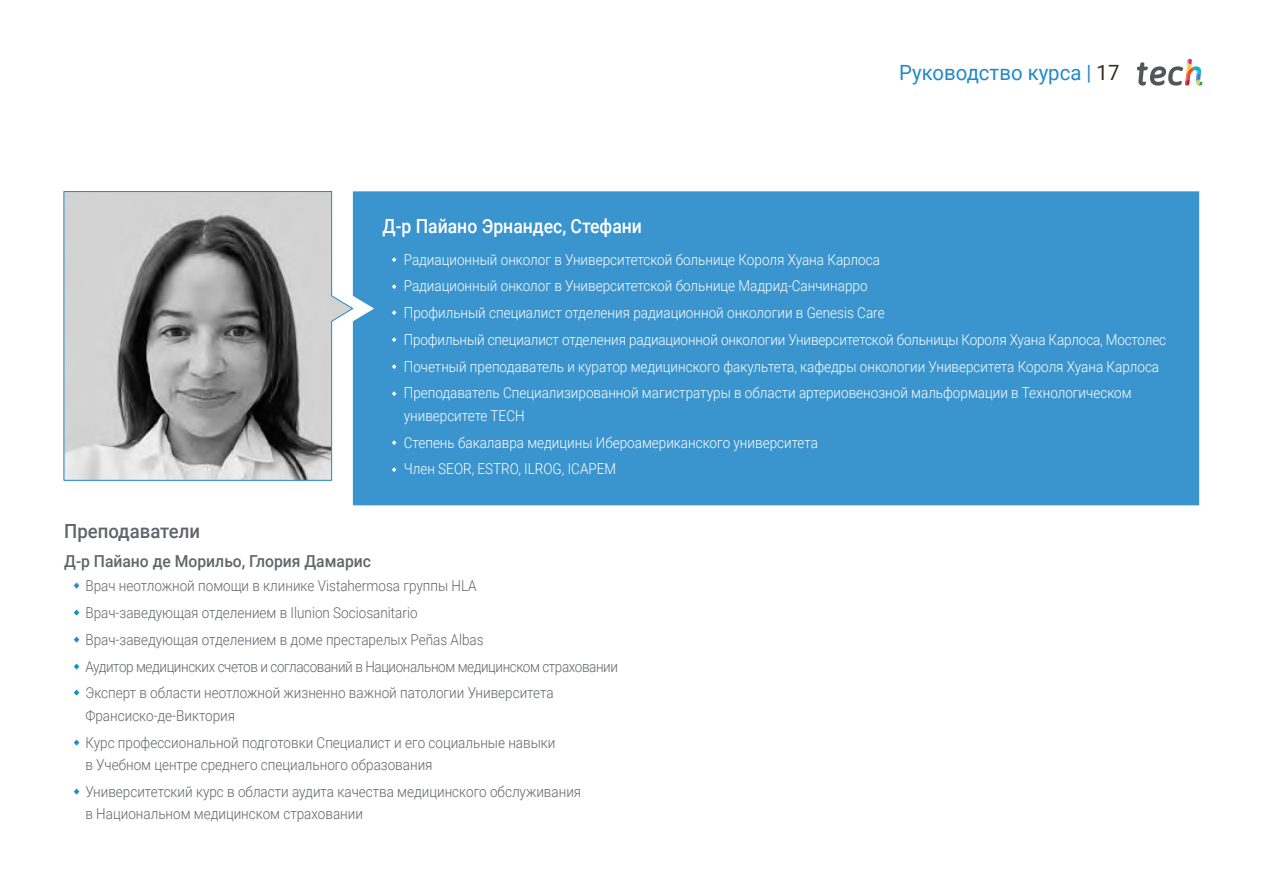
<style>
.page{position:relative;width:1263px;height:893px;background:#fff}
.page>*{position:absolute;margin:0;border:0;box-sizing:border-box;transform-origin:0 0}
.t1{font:21px "Roboto";color:#2488c9}
.t2{font:500 19.5px "Roboto";color:#fff;scale:.9 1}
.t3{font:500 19.5px "Roboto";color:#61646a;scale:.95 1}
.t4{font:500 16.5px "Roboto";color:#61646a;scale:.95 1}
.t5{font:300 15px/26.7px "Roboto";color:#fff;scale:.9 1}
.t6{font:300 15px/26.7px "Roboto";color:#61646a;scale:.9 1}
.s1{color:#312e20}
</style>
<div class="page">
<svg style="left:1137px;top:59px;width:65px;height:27px"></svg>
<div style="left:353px;top:191px;width:846px;height:314px;background:#3a94ce"></div>
<svg style="left:64px;top:191px;width:289px;height:290px;background:#a5a6a7"></svg>
<svg style="left:392px;top:257px;width:4px;height:5px"></svg>
<svg style="left:392px;top:284px;width:4px;height:5px"></svg>
<svg style="left:392px;top:310px;width:4px;height:5px"></svg>
<svg style="left:392px;top:337px;width:4px;height:5px"></svg>
<svg style="left:392px;top:364px;width:4px;height:5px"></svg>
<svg style="left:392px;top:391px;width:4px;height:5px"></svg>
<svg style="left:392px;top:440px;width:4px;height:5px"></svg>
<svg style="left:392px;top:467px;width:4px;height:5px"></svg>
<h1 class="t1" style="left:899px;top:57px;width:222px">Руководство курса | <span class="s1">17</span></h1>
<h2 class="t2" style="left:382px;top:212px;width:290px">Д-р Пайано Эрнандес, Стефани</h2>
<p class="t5" style="left:404px;top:245px;width:849px">Радиационный онколог в Университетской больнице Короля Хуана Карлоса<br>Радиационный онколог в Университетской больнице Мадрид-Санчинарро<br>Профильный специалист отделения радиационной онкологии в Genesis Care<br>Профильный специалист отделения радиационной онкологии Университетской больницы Короля Хуана Карлоса, Мостолес Почетный преподаватель и куратор медицинского факультета, кафедры онкологии Университета Короля Хуана Карлоса Преподаватель Специализированной магистратуры в области артериовенозной мальформации в Технологическом</p>
<p class="t5" style="left:404px;top:402px;width:462px">университете TECH<br>Степень бакалавра медицины Ибероамериканского университета<br>Член SEOR, ESTRO, ILROG, ICAPEM</p>
<h2 class="t3" style="left:64px;top:517px;width:144px">Преподаватели</h2>
<p class="t4" style="left:64px;top:549px;width:324px">Д-р Пайано де Морильо, Глория Дамарис</p>
<p class="t6" style="left:85px;top:572px;width:593px">Врач неотложной помощи в клинике Vistahermosa группы HLA<br>Врач-заведующая отделением в Ilunion Sociosanitario<br>Врач-заведующая отделением в доме престарелых Peñas Albas<br>Аудитор медицинских счетов и согласований в Национальном медицинском страховании Эксперт в области неотложной жизненно важной патологии Университета</p>
<p class="t6" style="left:85px;top:702px;width:524px">Франсиско-де-Виктория<br>Курс профессиональной подготовки Специалист и его социальные навыки</p>
<p class="t6" style="left:85px;top:751px;width:552px">в Учебном центре среднего специального образования<br>Университетский курс в области аудита качества медицинского обслуживания</p>
<p class="t6" style="left:85px;top:800px;width:310px">в Национальном медицинском страховании</p>
</div>
